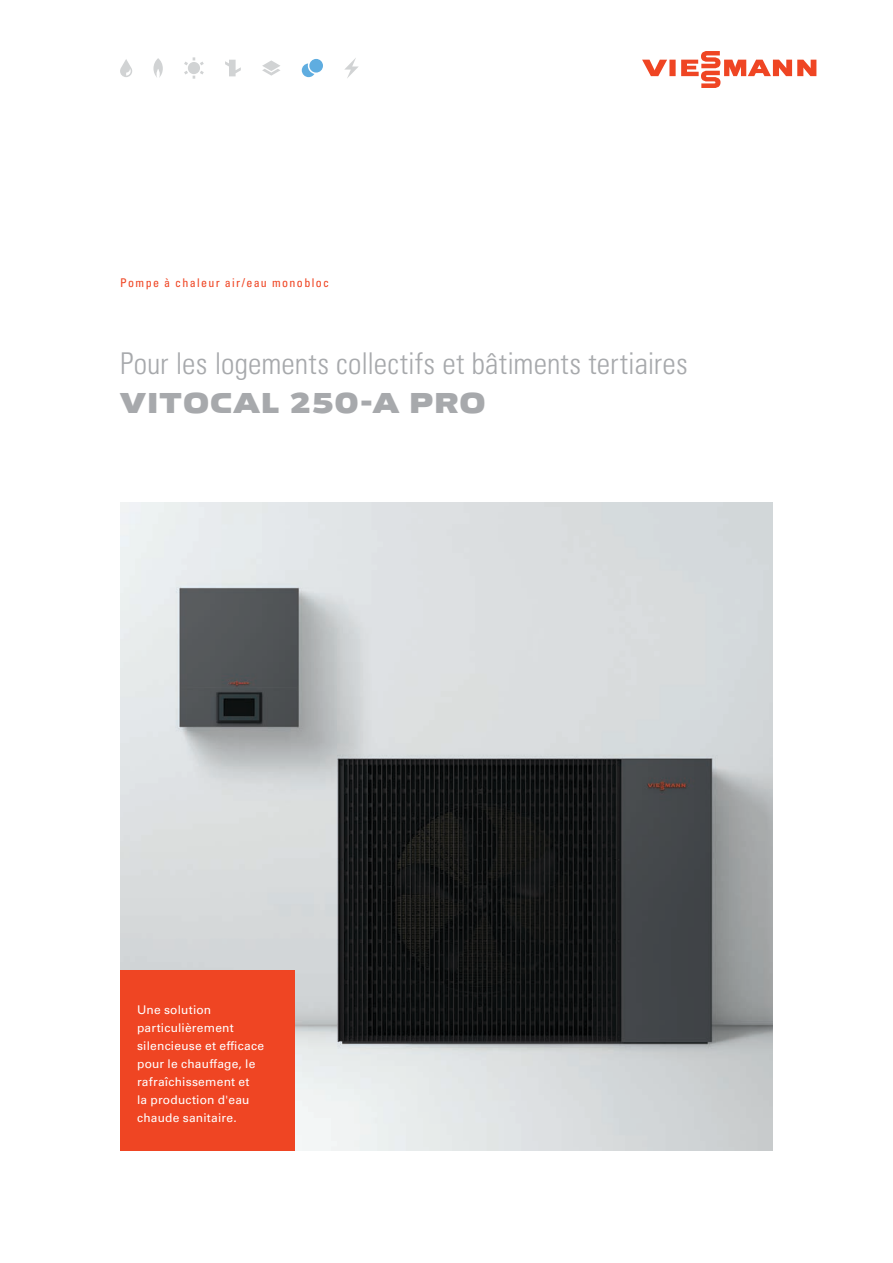
<style>
.page{position:relative;width:893px;height:1263px;background:#fff}
.page>*{position:absolute;margin:0;border:0;box-sizing:border-box;transform-origin:0 0}
.Headline___Univers_C{font:30px "Univers LTCYR 47 Light Cond";letter-spacing:.005em;color:#a7a9ac}
.Titel_Viessmann_Schr{font:700 30px "Viessmann Wide";letter-spacing:.02em;color:#a7a9ac}
.Copy___Univers_Light{font:12px/18px "Univers LTCYR 55 Roman";letter-spacing:.015em;color:#fff}
.Topic{font:condensed 12px "Univers LTCYR 57";letter-spacing:.115em;color:#ef4523}
</style>
<div class="page">
<img style="left:120px;top:503px;width:653px;height:648px">
<svg style="left:642px;top:51px;width:174px;height:37px"></svg>
<svg style="left:302px;top:59px;width:21px;height:18px"></svg>
<svg style="left:344px;top:58px;width:15px;height:20px"></svg>
<svg style="left:184px;top:57px;width:20px;height:22px"></svg>
<svg style="left:225px;top:60px;width:16px;height:16px"></svg>
<svg style="left:262px;top:60px;width:18px;height:16px"></svg>
<svg style="left:153px;top:58px;width:10px;height:20px"></svg>
<svg style="left:120px;top:59px;width:12px;height:18px"></svg>
<div style="left:120px;top:971px;width:174px;height:180px;background:#ef4523"></div>
<p class="Topic" style="left:120px;top:275px;width:211px">Pompe à chaleur air/eau monobloc</p>
<p class="Headline___Univers_C" style="left:120px;top:343px;width:569px">Pour les logements collectifs et bâtiments tertiaires</p>
<p class="Titel_Viessmann_Schr" style="left:120px;top:383px;width:367px">VITOCAL 250-A PRO</p>
<p class="Copy___Univers_Light" style="left:137px;top:1000px;width:129px">Une solution particulièrement silencieuse et efficace pour le chauffage, le rafraîchissement et<br>la production d'eau chaude sanitaire.</p>
</div>
